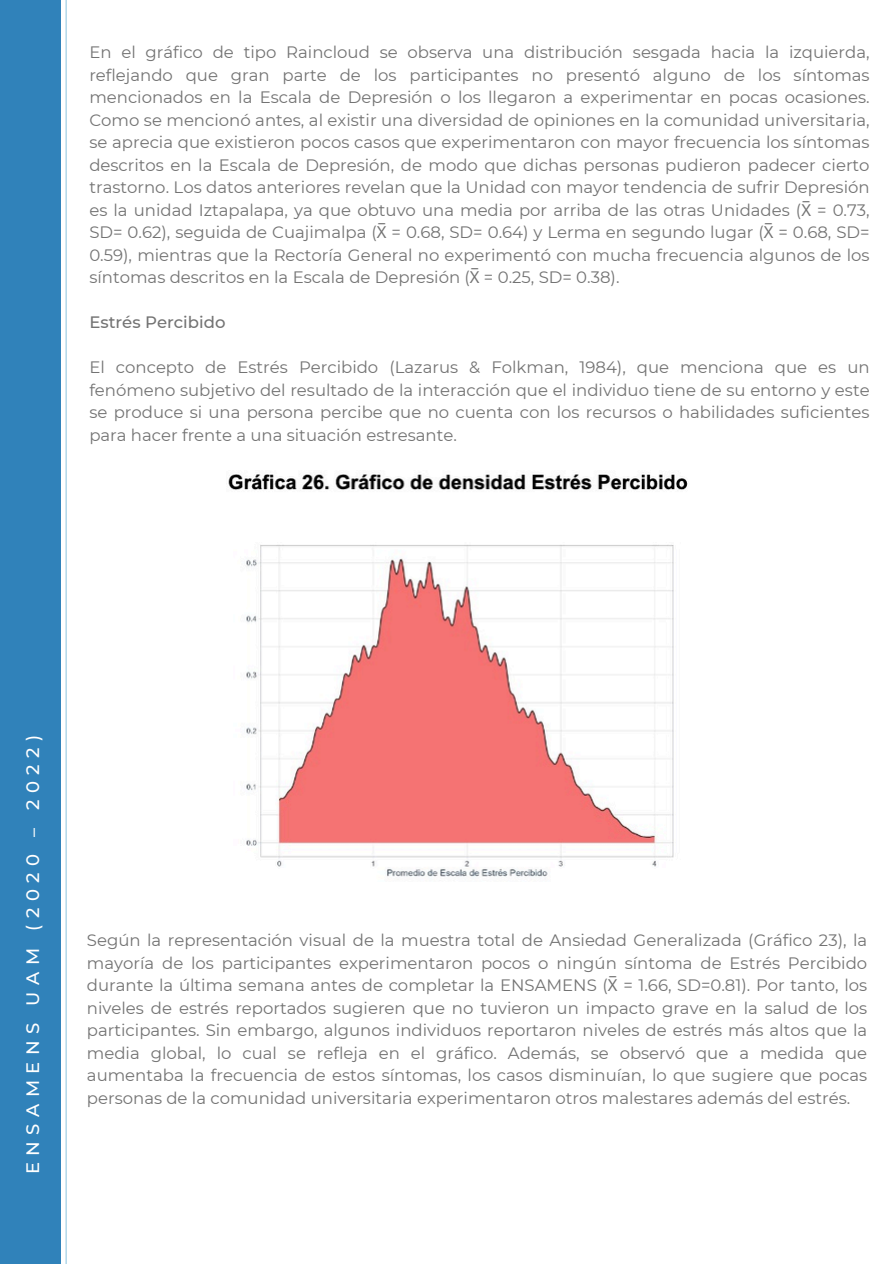
<style>
.page{position:relative;width:894px;height:1264px;background:#fff}
.page>*{position:absolute;margin:0;border:0;box-sizing:border-box;transform-origin:0 0}
.t1{font:500 18px "Montserrat";letter-spacing:.355em;color:#fff}
.t2{font:16.5px/22.5px "Montserrat";color:#737373;text-align:justify}
.t3{font:500 16.5px "Montserrat";color:#737373}
.s1{font-family:"Noto Sans"}
</style>
<div class="page">
<hr style="left:66px;top:0;width:1px;height:1263px;background:#98cae2">
<div style="left:0;top:0;width:61px;height:1263px;background:#3082ba"></div>
<img style="left:228px;top:472px;width:460px;height:405px">
<p class="t2" style="left:89px;top:41px;width:781px">En el gráfico de tipo Raincloud se observa una distribución sesgada hacia la izquierda, reflejando que gran parte de los participantes no presentó alguno de los síntomas mencionados en la Escala de Depresión o los llegaron a experimentar en pocas ocasiones.<br>Como se mencionó antes, al existir una diversidad de opiniones en la comunidad universitaria, se aprecia que existieron pocos casos que experimentaron con mayor frecuencia los síntomas descritos en la Escala de Depresión, de modo que dichas personas pudieron padecer cierto trastorno. Los datos anteriores revelan que la Unidad con mayor tendencia de sufrir Depresión es la unidad Iztapalapa, ya que obtuvo una media por arriba de las otras Unidades (<span class="s1">X̅</span> = 0.73, SD= 0.62), seguida de Cuajimalpa (<span class="s1">X̅</span> = 0.68, SD= 0.64) y Lerma en segundo lugar (<span class="s1">X̅</span> = 0.68, SD= 0.59), mientras que la Rectoría General no experimentó con mucha frecuencia algunos de los síntomas descritos en la Escala de Depresión (<span class="s1">X̅</span> = 0.25, SD= 0.38).</p>
<p class="t3" style="left:89px;top:312px;width:138px">Estrés Percibido</p>
<h2 class="t2" style="left:89px;top:356px;width:781px">El concepto de Estrés Percibido (Lazarus &amp; Folkman, 1984), que menciona que es un fenómeno subjetivo del resultado de la interacción que el individuo tiene de su entorno y este se produce si una persona percibe que no cuenta con los recursos o habilidades suficientes para hacer frente a una situación estresante.</h2>
<h1 class="t1" style="left:22px;top:1174px;width:440px;rotate:-90deg">ENSAMENS UAM (2020 – 2022)</h1>
<p class="t2" style="left:87px;top:929px;width:781px">Según la representación visual de la muestra total de Ansiedad Generalizada (Gráfico 23), la mayoría de los participantes experimentaron pocos o ningún síntoma de Estrés Percibido durante la última semana antes de completar la ENSAMENS (<span class="s1">X̅</span> = 1.66, SD=0.81). Por tanto, los niveles de estrés reportados sugieren que no tuvieron un impacto grave en la salud de los participantes. Sin embargo, algunos individuos reportaron niveles de estrés más altos que la media global, lo cual se refleja en el gráfico. Además, se observó que a medida que aumentaba la frecuencia de estos síntomas, los casos disminuían, lo que sugiere que pocas personas de la comunidad universitaria experimentaron otros malestares además del estrés.</p>
</div>
